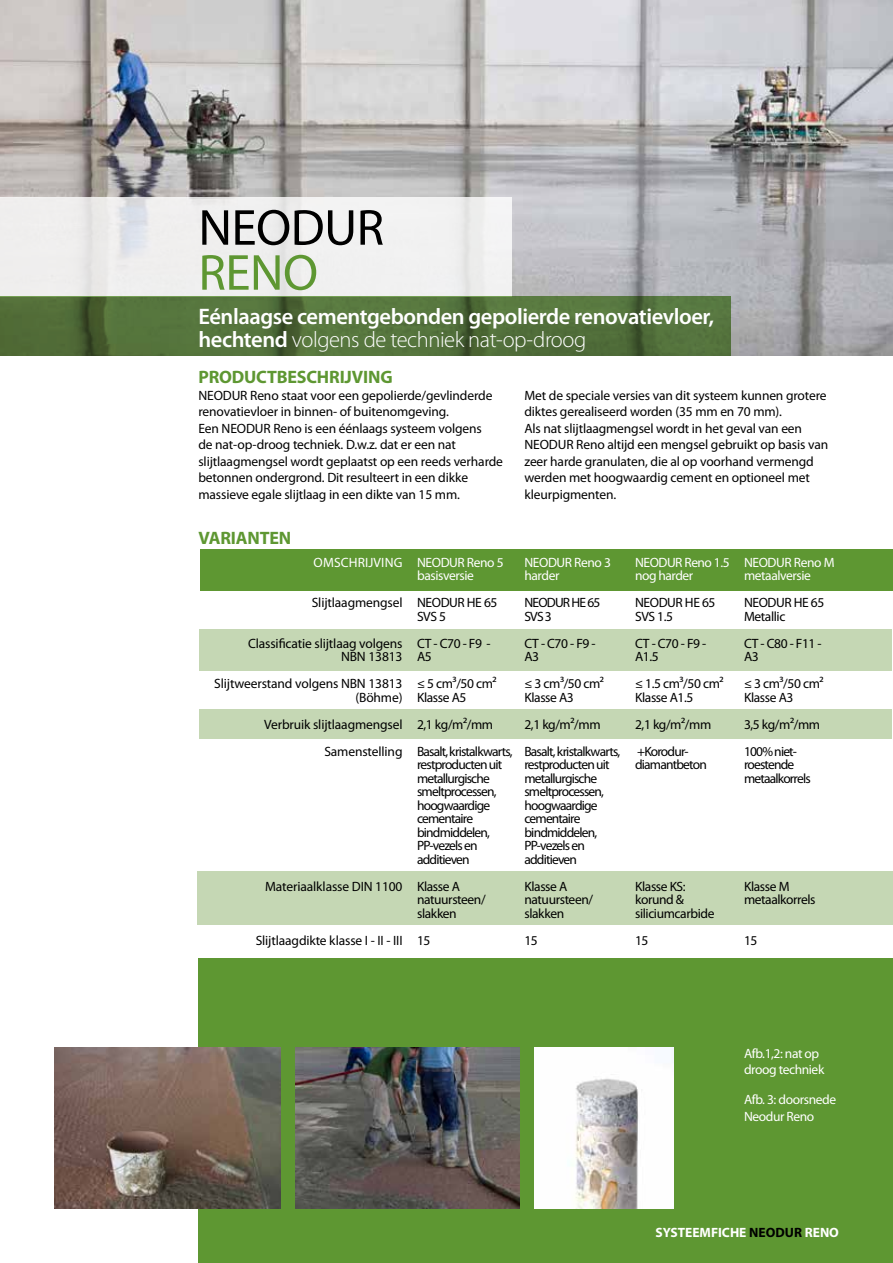
<style>
.page{position:relative;width:893px;height:1263px;background:#fff}
.page>*{position:absolute;margin:0;border:0;box-sizing:border-box;transform-origin:0 0}
.t1{font:51px "Myriad Pro";letter-spacing:-.01em;color:#000}
.t2{font:51px "Myriad Pro";color:#5e9732}
.t3{font:600 22.5px/22.5px "Myriad Pro";letter-spacing:-.02em;color:#fff}
.t4{font:700 18px "Myriad Pro";letter-spacing:-.01em;color:#5e9732}
.t5{font:13.5px/13.5px "Myriad Pro";letter-spacing:-.015em;color:#000}
.t6{font:13.5px/13.5px "Myriad Pro";letter-spacing:-.06em;color:#000}
.t7{font:13.5px/13.5px "Myriad Pro";letter-spacing:-.03em;color:#fff}
.t8{font:700 13.5px "Myriad Pro";color:#fff}
.t9{font:13.5px "Myriad Pro";letter-spacing:.01em;color:#fff}
.s1{font-weight:300}
.s2{color:#000}
</style>
<div class="page">
<div style="left:198px;top:958px;width:695px;height:305px;background:#5e9732"></div>
<img style="left:0;top:0;width:893px;height:356px">
<div style="left:0;top:197px;width:511px;height:99px;background:#f0efef"></div>
<svg style="left:0;top:296px;width:730px;height:60px;background:#52703a"></svg>
<div style="left:200px;top:549px;width:692px;height:42px;background:#5e9732"></div>
<div style="left:199px;top:629px;width:693px;height:42px;background:#c5d7b4"></div>
<div style="left:199px;top:708px;width:693px;height:30px;background:#c5d7b4"></div>
<div style="left:198px;top:872px;width:695px;height:53px;background:#c5d7b4"></div>
<img style="left:295px;top:1048px;width:225px;height:161px">
<img style="left:54px;top:1048px;width:226px;height:161px">
<img style="left:534px;top:1048px;width:140px;height:161px">
<h1 class="t1" style="left:198px;top:196px;width:187px">NEODUR</h1>
<h1 class="t2" style="left:198px;top:241px;width:121px">RENO</h1>
<h2 class="t3" style="left:198px;top:305px;width:517px">Eénlaagse cementgebonden gepolierde renovatievloer, hechtend <span class="s1">volgens de techniek nat-op-droog</span></h2>
<h3 class="t4" style="left:198px;top:366px;width:196px">PRODUCTBESCHRIJVING</h3>
<p class="t5" style="left:198px;top:387px;width:306px;line-height:16.5px">NEODUR Reno staat voor een gepolierde/gevlinderde renovatievloer in binnen- of buitenomgeving.<br>Een NEODUR Reno is een éénlaags systeem volgens<br>de nat-op-droog techniek. D.w.z. dat er een nat slijtlaagmengsel wordt geplaatst op een reeds verharde betonnen ondergrond. Dit resulteert in een dikke massieve egale slijtlaag in een dikte van 15 mm.</p>
<h3 class="t4" style="left:198px;top:526px;width:94px">VARIANTEN</h3>
<p class="t9" style="left:314px;top:554px;width:90px">OMSCHRIJVING</p>
<p class="t5" style="left:312px;top:596px;width:92px">Slijtlaagmengsel</p>
<p class="t5" style="left:248px;top:636px;width:156px;text-align:right">Classificatie slijtlaag volgens<br>NBN 13813</p>
<p class="t5" style="left:214px;top:677px;width:190px;text-align:right">Slijtweerstand volgens NBN 13813 (Böhme)</p>
<p class="t5" style="left:264px;top:710px;width:140px;line-height:27px;text-align:right">Verbruik slijtlaagmengsel<br>Samenstelling</p>
<p class="t5" style="left:265px;top:879px;width:139px">Materiaalklasse DIN 1100</p>
<p class="t5" style="left:256px;top:933px;width:148px">Slijtlaagdikte klasse I - II - III</p>
<p class="t7" style="left:417px;top:555px;width:88px">NEODUR Reno 5 basisversie</p>
<p class="t5" style="left:417px;top:596px;width:82px">NEODUR HE 65<br>SVS 5</p>
<p class="t5" style="left:417px;top:636px;width:75px">CT - C70 - F9 -<br>A5</p>
<p class="t5" style="left:417px;top:677px;width:81px">≤ 5 cm³/50 cm²<br>Klasse A5</p>
<p class="t6" style="left:417px;top:710px;width:97px;line-height:27px">2,1 kg/m²/mm<br>Basalt, kristalkwarts,</p>
<p class="t6" style="left:417px;top:758px;width:87px">restproducten uit metallurgische smeltprocessen, hoogwaardige cementaire bindmiddelen,<br>PP-vezels en additieven</p>
<p class="t5" style="left:417px;top:879px;width:70px">Klasse A natuursteen/ slakken</p>
<p class="t5" style="left:417px;top:933px;width:15px">15</p>
<p class="t5" style="left:524px;top:387px;width:305px;line-height:16.5px">Met de speciale versies van dit systeem kunnen grotere diktes gerealiseerd worden (35 mm en 70 mm).<br>Als nat slijtlaagmengsel wordt in het geval van een NEODUR Reno altijd een mengsel gebruikt op basis van zeer harde granulaten, die al op voorhand vermengd werden met hoogwaardig cement en optioneel met kleurpigmenten.</p>
<p class="t7" style="left:524px;top:555px;width:88px">NEODUR Reno 3 harder</p>
<p class="t6" style="left:524px;top:596px;width:77px">NEODUR HE 65<br>SVS 3</p>
<p class="t5" style="left:524px;top:636px;width:73px">CT - C70 - F9 -<br>A3</p>
<p class="t5" style="left:524px;top:677px;width:81px">≤ 3 cm³/50 cm²<br>Klasse A3</p>
<p class="t6" style="left:524px;top:710px;width:97px;line-height:27px">2,1 kg/m²/mm<br>Basalt, kristalkwarts,</p>
<p class="t6" style="left:524px;top:758px;width:87px">restproducten uit metallurgische smeltprocessen, hoogwaardige cementaire bindmiddelen,<br>PP-vezels en additieven</p>
<p class="t5" style="left:524px;top:879px;width:70px">Klasse A natuursteen/ slakken</p>
<p class="t5" style="left:524px;top:933px;width:15px">15</p>
<p class="t7" style="left:635px;top:555px;width:96px">NEODUR Reno 1.5 nog harder</p>
<p class="t5" style="left:635px;top:596px;width:82px">NEODUR HE 65<br>SVS 1.5</p>
<p class="t5" style="left:635px;top:636px;width:73px">CT - C70 - F9 -<br>A1.5</p>
<p class="t5" style="left:635px;top:677px;width:90px">≤ 1.5 cm³/50 cm²<br>Klasse A1.5</p>
<p class="t6" style="left:635px;top:710px;width:78px;line-height:27px">2,1 kg/m²/mm +Korodur-</p>
<p class="t6" style="left:635px;top:758px;width:73px">diamantbeton</p>
<p class="t7" style="left:744px;top:555px;width:92px">NEODUR Reno M metaalversie</p>
<p class="t5" style="left:744px;top:596px;width:82px">NEODUR HE 65<br>Metallic</p>
<p class="t5" style="left:744px;top:636px;width:79px">CT - C80 - F11 -<br>A3</p>
<p class="t5" style="left:744px;top:677px;width:81px">≤ 3 cm³/50 cm²<br>Klasse A3</p>
<p class="t6" style="left:744px;top:710px;width:78px;line-height:27px">3,5 kg/m²/mm<br>100% niet-</p>
<p class="t6" style="left:744px;top:758px;width:68px">roestende metaalkorrels</p>
<p class="t5" style="left:635px;top:879px;width:81px">Klasse KS: korund &amp; siliciumcarbide</p>
<p class="t5" style="left:635px;top:933px;width:15px">15</p>
<p class="t5" style="left:744px;top:879px;width:73px">Klasse M metaalkorrels</p>
<p class="t5" style="left:744px;top:933px;width:15px">15</p>
<p class="t7" style="left:744px;top:1045px;width:82px;line-height:16.5px">Afb.1,2: nat op droog techniek</p>
<p class="t7" style="left:744px;top:1091px;width:94px;line-height:16.5px">Afb. 3: doorsnede<br>Neodur Reno</p>
<p class="t8" style="left:655px;top:1223px;width:185px">SYSTEEMFICHE <span class="s2">NEODUR</span> RENO</p>
</div>
